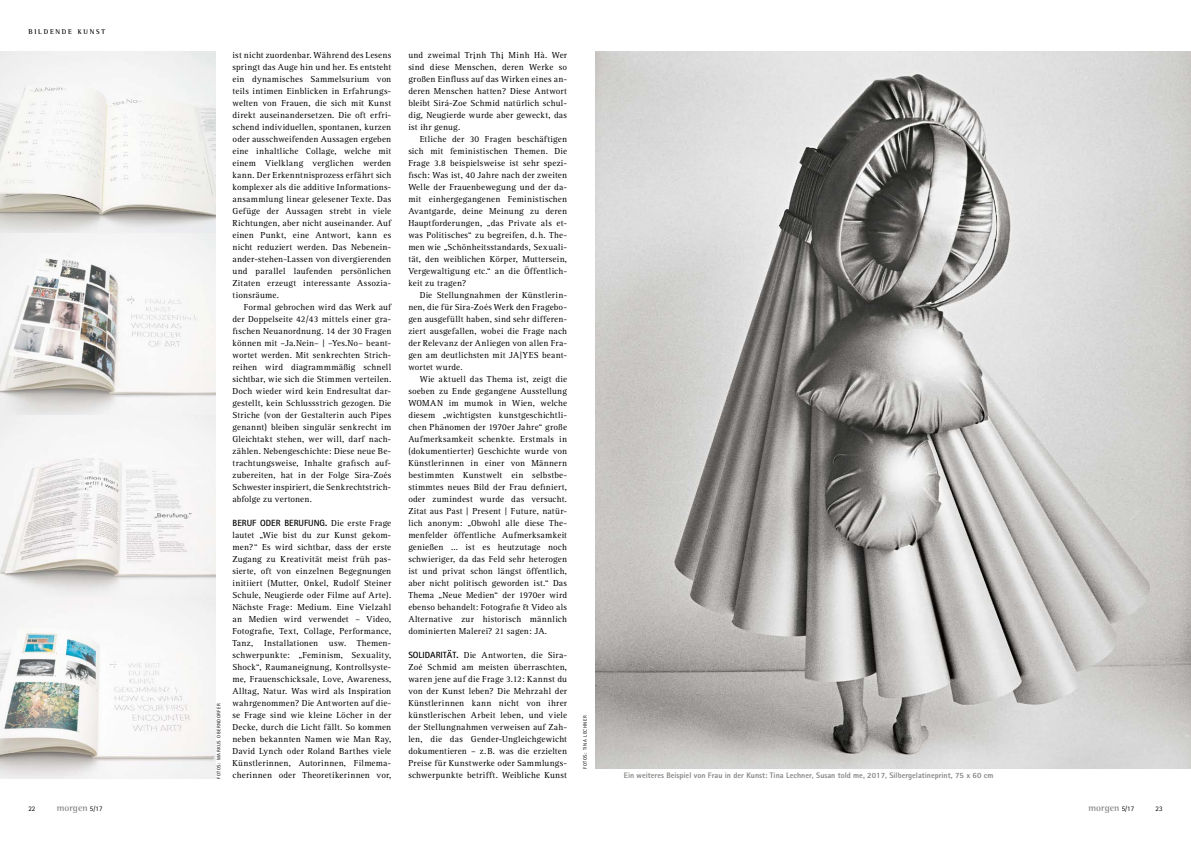
<style>
.page{position:relative;width:1191px;height:842px;background:#fff}
.page>*{position:absolute;margin:0;border:0;box-sizing:border-box;transform-origin:0 0}
.t1{font:700 9.5px "Rotis Semi Serif";color:#878786}
.t2{font:9px/12px "Rotis Serif";letter-spacing:.025em;color:#000;text-align:justify}
.t3{font:700 9px "Rotis Sans Serif";color:#000}
.t4{font:800 8px "Rotis Sans Serif";color:#878786}
.t5{font:700 7px "Rotis Semi Serif";letter-spacing:.25em;color:#000}
.t6{font:7px "Rotis Sans Serif";color:#000}
.t7{font:5px "Rotis Sans Serif";letter-spacing:.1em;color:#000}
.s1{font-family:"Rotis Sans Serif";font-weight:400;font-size:7px;color:#000}
.s2{font-family:"Rotis Serif";font-weight:400}
.s3{font-family:"Rotis Sans Serif";font-weight:700}
</style>
<div class="page">
<img style="left:0;top:51px;width:215px;height:727px">
<img style="left:595px;top:51px;width:596px;height:717px">
<p class="t5" style="left:28px;top:27px;width:78px">Bildende Kunst</p>
<p class="t6" style="left:28px;top:804px;width:8px">22</p>
<p class="t1" style="left:57px;top:802px;width:47px">morgen <span class="s1">5/17</span></p>
<p class="t7" style="left:216px;top:779px;width:77px;rotate:-90deg">Fotos: Markus oberndorFer</p>
<p class="t2" style="left:232px;top:49px;width:160px">ist nicht zuordenbar. Während des Lesens springt das Auge hin und her. Es entsteht ein dynamisches Sammelsurium von teils intimen Einblicken in Erfahrungs&shy;welten von Frauen, die sich mit Kunst direkt auseinandersetzen. Die oft erfri&shy;schend individuellen, spontanen, kurzen oder ausschweifenden Aussagen ergeben eine inhaltliche Collage, welche mit einem Vielklang verglichen werden kann. Der Erkenntnisprozess erfährt sich komplexer als die additive Informations&shy;ansammlung linear gelesener Texte. Das Gefüge der Aussagen strebt in viele Richtungen, aber nicht auseinander. Auf einen Punkt, eine Antwort, kann es nicht reduziert werden. Das Nebenein&shy;ander-stehen-Lassen von divergierenden und parallel laufenden persönlichen Zitaten erzeugt interessante Assozia&shy;tionsräume.</p>
<p class="t2" style="left:232px;top:301px;width:160px;text-indent:11px">Formal gebrochen wird das Werk auf der Doppelseite 42/43 mittels einer gra&shy;fischen Neuanordnung. 14 der 30 Fragen können mit –Ja.Nein– | –Yes.No– beant&shy;wortet werden. Mit senkrechten Strich&shy;reihen wird diagrammmäßig schnell sichtbar, wie sich die Stimmen verteilen.<br>Doch wieder wird kein Endresultat dar&shy;gestellt, kein Schlussstrich gezogen. Die Striche (von der Gestalterin auch Pipes genannt) bleiben singulär senkrecht im Gleichtakt stehen, wer will, darf nach&shy;zählen. Nebengeschichte: Diese neue Be&shy;trachtungsweise, Inhalte grafisch auf&shy;zubereiten, hat in der Folge Sira-Zoés Schwester inspiriert, die Senkrechtstrich&shy;abfolge zu vertonen.</p>
<p class="t3" style="left:232px;top:517px;width:160px">BERUF ODER BERUFUNG. <span class="s2">Die erste Frage</span></p>
<p class="t2" style="left:232px;top:529px;width:160px">lautet „Wie bist du zur Kunst gekom&shy;men?“ Es wird sichtbar, dass der erste Zugang zu Kreativität meist früh pas&shy;sierte, oft von einzelnen Begegnungen initiiert (Mutter, Onkel, Rudolf Steiner Schule, Neugierde oder Filme auf Arte).<br>Nächste Frage: Medium. Eine Vielzahl an Medien wird verwendet – Video, Fotografie, Text, Collage, Performance, Tanz, Installationen usw. Themen&shy;schwerpunkte: „Feminism, Sexuality, Shock“, Raumaneignung, Kontrollsyste&shy;me, Frauenschicksale, Love, Awareness, Alltag, Natur. Was wird als Inspiration wahrgenommen? Die Antworten auf die&shy;se Frage sind wie kleine Löcher in der Decke, durch die Licht fällt. So kommen neben bekannten Namen wie Man Ray, David Lynch oder Roland Barthes viele Künstlerinnen, Autorinnen, Filmema&shy;cherinnen oder Theoretikerinnen vor,</p>
<p class="t2" style="left:408px;top:49px;width:160px">und zweimal Tri.nh Thi. Minh Hà. Wer sind diese Menschen, deren Werke so großen Einfluss auf das Wirken eines an&shy;deren Menschen hatten? Diese Antwort bleibt Sirá-Zoe Schmid natürlich schul&shy;dig, Neugierde wurde aber geweckt, das ist ihr genug.</p>
<p class="t2" style="left:408px;top:133px;width:160px;text-indent:11px">Etliche der 30 Fragen beschäftigen sich mit feministischen Themen. Die Frage 3.8 beispielsweise ist sehr spezi&shy;fisch: Was ist, 40 Jahre nach der zweiten Welle der Frauenbewegung und der da&shy;mit einhergegangenen Feministischen Avantgarde, deine Meinung zu deren Hauptforderungen, „das Private als et&shy;was Politisches“ zu begreifen, d.h. The&shy;men wie „Schönheitsstandards, Sexuali&shy;tät, den weiblichen Körper, Muttersein, Vergewaltigung etc.“ an die Öffentlich&shy;keit zu tragen?</p>
<p class="t2" style="left:408px;top:289px;width:160px;text-indent:11px">Die Stellungnahmen der Künstlerin&shy;nen, die für Sira-Zoés Werk den Fragebo&shy;gen ausgefüllt haben, sind sehr differen&shy;ziert ausgefallen, wobei die Frage nach der Relevanz der Anliegen von allen Fra&shy;gen am deutlichsten mit JA|YES beant&shy;wortet wurde.</p>
<p class="t2" style="left:408px;top:373px;width:160px;text-indent:11px">Wie aktuell das Thema ist, zeigt die soeben zu Ende gegangene Ausstellung WOMAN im mumok in Wien, welche diesem „wichtigsten kunstgeschichtli&shy;chen Phänomen der 1970er Jahre“ große Aufmerksamkeit schenkte. Erstmals in (dokumentierter) Geschichte wurde von Künstlerinnen in einer von Männern bestimmten Kunstwelt ein selbstbe&shy;stimmtes neues Bild der Frau definiert, oder zumindest wurde das versucht.<br>Zitat aus Past | Present | Future, natür&shy;lich anonym: „Obwohl alle diese The&shy;menfelder öffentliche Aufmerksamkeit genießen ... ist es heutzutage noch schwieriger, da das Feld sehr heterogen ist und privat schon längst öffentlich, aber nicht politisch geworden ist.“ Das Thema „Neue Medien“ der 1970er wird ebenso behandelt: Fotografie &amp; Video als Alternative zur historisch männlich dominierten Malerei? 21 sagen: JA.</p>
<p class="t2" style="left:408px;top:649px;width:160px"><span class="s3">SOLIDARITÄT.</span> Die Antworten, die Sira-Zoé Schmid am meisten überraschten, waren jene auf die Frage 3.12: Kannst du von der Kunst leben? Die Mehrzahl der Künstlerinnen kann nicht von ihrer künstlerischen Arbeit leben, und viele der Stellungnahmen verweisen auf Zah&shy;len, die das Gender-Ungleichgewicht dokumentieren – z.B. was die erzielten Preise für Kunstwerke oder Sammlungs&shy;schwerpunkte betrifft. Weibliche Kunst</p>
<p class="t7" style="left:582px;top:769px;width:54px;rotate:-90deg">Fotos: tina Lechner</p>
<p class="t4" style="left:624px;top:770px;width:371px">Ein weiteres Beispiel von Frau in der Kunst: Tina Lechner, Susan told me, 2017, Silbergelatineprint, 75 x 60 cm</p>
<p class="t1" style="left:1088px;top:802px;width:47px">morgen <span class="s1">5/17</span></p>
<p class="t6" style="left:1155px;top:804px;width:8px">23</p>
</div>
